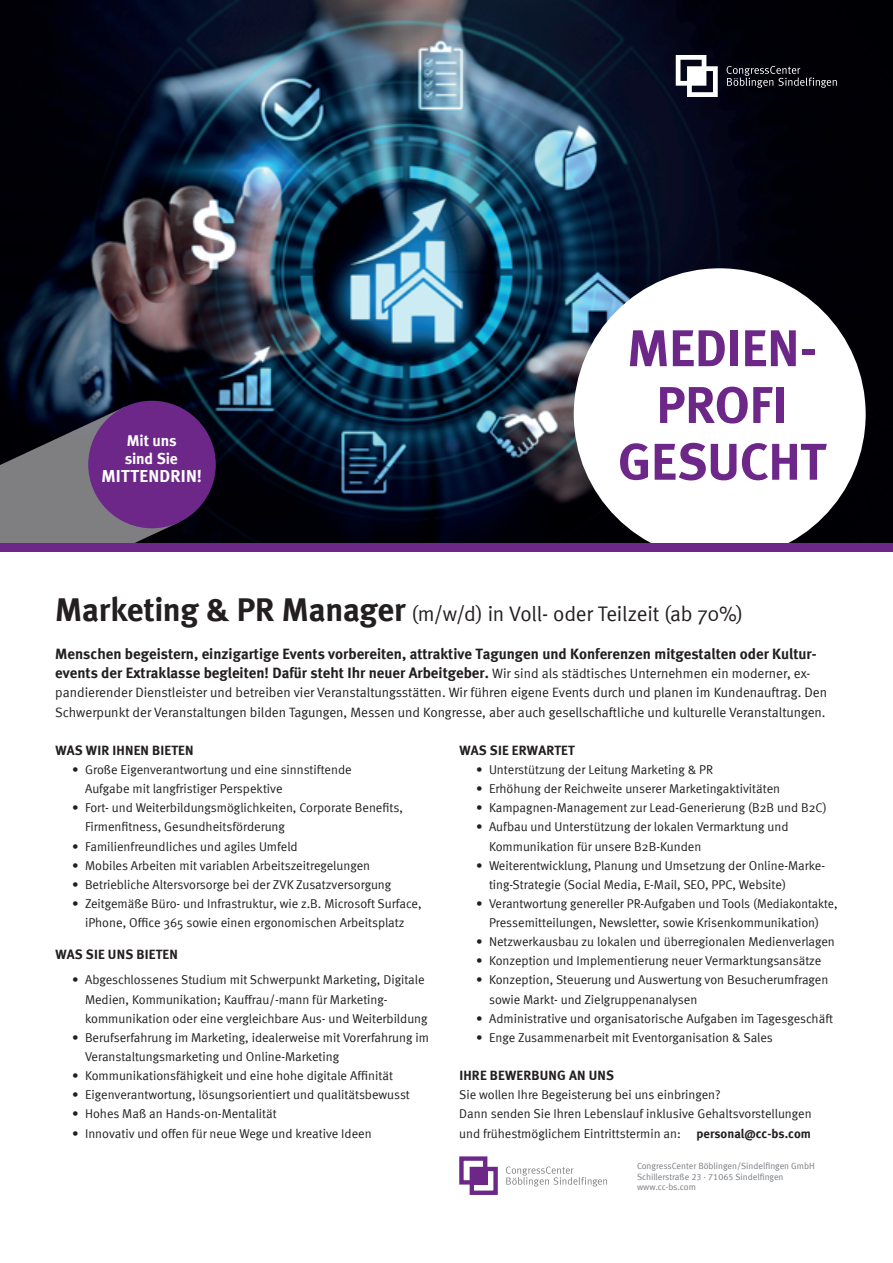
<style>
.page{position:relative;width:893px;height:1263px;background:#fff}
.page>*{position:absolute;margin:0;border:0;box-sizing:border-box;transform-origin:0 0}
.t1{font:700 51.6px/56.7px "Meta";color:#6c2789;text-align:center}
.t2{font:21px "Meta Normal";letter-spacing:-.01em;color:#231f20}
.t3{font:700 17.4px "Meta";letter-spacing:.015em;color:#fff}
.t4{font:700 15.6px/18.3px "Meta";letter-spacing:-.01em;color:#fff}
.t5{font:700 15px/19.2px "Meta";color:#231f20}
.t6{font:13.5px/19.2px "Meta Normal";color:#231f20}
.t7{font:700 13.5px "Meta";letter-spacing:.015em;color:#231f20}
.t8{font:12.75px/19.2px "Meta Normal";color:#231f20}
.t9{font:9px/10.5px "Meta Normal LF";color:#787c82}
.s1{font-family:"Meta";font-weight:700;font-size:33px}
.s2{font-family:"Meta Normal";font-weight:400;font-size:13.5px}
.s3{font-family:"Meta";font-weight:700}
</style>
<div class="page">
<img style="left:0;top:0;width:893px;height:543px">
<div style="left:574px;top:268px;width:292px;height:292px;background:#fff;border-radius:50%"></div>
<div style="left:604px;top:314px;width:238px;height:183px;background:#fff"></div>
<svg style="left:0;top:407px;width:179px;height:136px;background:#5c5d63"></svg>
<svg style="left:727px;top:66px;width:110px;height:22px;background:#2a2a30"></svg>
<svg style="left:676px;top:55px;width:42px;height:42px"></svg>
<div style="left:0;top:543px;width:893px;height:9px;background:#6c2789"></div>
<svg style="left:506px;top:1166px;width:101px;height:20px"></svg>
<div style="left:459px;top:1156px;width:28px;height:28px;border:4px solid #6c2789"></div>
<div style="left:470px;top:1167px;width:17px;height:17px;background:#6c2789"></div>
<div style="left:470px;top:1167px;width:28px;height:28px;border:4px solid #6c2789"></div>
<div style="left:90px;top:402px;width:124px;height:125px;background:#6c2789;border-radius:50%"></div>
<div style="left:88px;top:401px;width:128px;height:127px;border:3px solid #6c2789;border-radius:50%"></div>
<p class="t4" style="left:125px;top:431px;width:54px">Mit uns sind Sie</p>
<h3 class="t3" style="left:101px;top:466px;width:102px">MITTENDRIN!</h3>
<h1 class="t1" style="left:618px;top:319px;width:209px">MEDIEN-<br>PROFI<br>GESUCHT</h1>
<h2 class="t2" style="left:55px;top:601px;width:689px"><span class="s1">Marketing &amp; PR Manager</span> (m/w/d) in Voll- oder Teilzeit (ab 70%)</h2>
<p class="t5" style="left:55px;top:644px;width:763px">Menschen begeistern, einzigartige Events vorbereiten, attraktive Tagungen und Konferenzen mitgestalten oder Kultur&shy;events der Extraklasse begleiten! Dafür steht Ihr neuer Arbeitgeber. <span class="s2">Wir sind als städtisches Unternehmen ein moderner, ex-</span></p>
<p class="t6" style="left:55px;top:683px;width:773px">pandierender Dienstleister und betreiben vier Veranstaltungsstätten. Wir führen eigene Events durch und planen im Kundenauftrag. Den<br>Schwerpunkt der Veranstaltungen bilden Tagungen, Messen und Kongresse, aber auch gesellschaftliche und kulturelle Veranstaltungen.</p>
<p class="t7" style="left:55px;top:742px;width:140px">WAS WIR IHNEN BIETEN</p>
<p class="t8" style="left:85px;top:760px;width:268px;text-indent:-13px">• Große Eigenverantwortung und eine sinnstiftende<br>Aufgabe mit langfristiger Perspektive</p>
<p class="t8" style="left:85px;top:798px;width:320px;text-indent:-13px">• Fort- und Weiterbildungsmöglichkeiten, Corporate Benefits,<br>Firmenfitness, Gesundheitsförderung</p>
<p class="t8" style="left:72px;top:836px;width:227px">• Familienfreundliches und agiles Umfeld</p>
<p class="t8" style="left:72px;top:855px;width:299px">• Mobiles Arbeiten mit variablen Arbeitszeitregelungen</p>
<p class="t8" style="left:72px;top:875px;width:320px">• Betriebliche Altersvorsorge bei der ZVK Zusatzversorgung</p>
<p class="t8" style="left:72px;top:894px;width:351px;text-align:center">• Zeitgemäße Büro- und Infrastruktur, wie z.B. Microsoft Surface, iPhone, Office 365 sowie einen ergonomischen Arbeitsplatz</p>
<p class="t7" style="left:55px;top:947px;width:124px">WAS SIE UNS BIETEN</p>
<p class="t8" style="left:85px;top:970px;width:344px;text-indent:-13px">• Abgeschlossenes Studium mit Schwerpunkt Marketing, Digitale<br>Medien, Kommunikation; Kauffrau/-mann für Marketing&shy;kommunikation oder eine vergleichbare Aus- und Weiterbildung</p>
<p class="t8" style="left:85px;top:1028px;width:345px;text-indent:-13px">• Berufserfahrung im Marketing, idealerweise mit Vorerfahrung im<br>Veranstaltungsmarketing und Online-Marketing</p>
<p class="t8" style="left:72px;top:1066px;width:322px">• Kommunikationsfähigkeit und eine hohe digitale Affinität</p>
<p class="t8" style="left:72px;top:1085px;width:339px">• Eigenverantwortung, lösungsorientiert und qualitätsbewusst</p>
<p class="t8" style="left:72px;top:1104px;width:206px">• Hohes Maß an Hands-on-Mentalität</p>
<p class="t8" style="left:72px;top:1123px;width:301px">• Innovativ und offen für neue Wege und kreative Ideen</p>
<p class="t7" style="left:459px;top:742px;width:117px">WAS SIE ERWARTET</p>
<p class="t8" style="left:476px;top:760px;width:238px">• Unterstützung der Leitung Marketing &amp; PR</p>
<p class="t8" style="left:476px;top:779px;width:305px">• Erhöhung der Reichweite unserer Marketingaktivitäten</p>
<p class="t8" style="left:476px;top:798px;width:352px">• Kampagnen-Management zur Lead-Generierung (B2B und B2C)</p>
<p class="t8" style="left:489px;top:817px;width:301px;text-indent:-13px">• Aufbau und Unterstützung der lokalen Vermarktung und<br>Kommunikation für unsere B2B-Kunden</p>
<p class="t8" style="left:489px;top:855px;width:338px;text-indent:-13px">• Weiterentwicklung, Planung und Umsetzung der Online-Marke&shy;ting-Strategie (Social Media, E-Mail, SEO, PPC, Website)</p>
<p class="t8" style="left:476px;top:894px;width:363px;text-align:center">• Verantwortung genereller PR-Aufgaben und Tools (Mediakontakte,<br>Pressemitteilungen, Newsletter, sowie Krisenkommunikation)</p>
<p class="t8" style="left:476px;top:932px;width:360px">• Netzwerkausbau zu lokalen und überregionalen Medienverlagen</p>
<p class="t8" style="left:476px;top:951px;width:347px">• Konzeption und Implementierung neuer Vermarktungsansätze</p>
<p class="t8" style="left:489px;top:970px;width:341px;text-indent:-13px">• Konzeption, Steuerung und Auswertung von Besucherumfragen sowie Markt- und Zielgruppenanalysen</p>
<p class="t8" style="left:476px;top:1008px;width:358px">• Administrative und organisatorische Aufgaben im Tagesgeschäft</p>
<p class="t8" style="left:476px;top:1028px;width:298px">• Enge Zusammenarbeit mit Eventorganisation &amp; Sales</p>
<p class="t7" style="left:459px;top:1067px;width:156px">IHRE BEWERBUNG AN UNS</p>
<p class="t8" style="left:459px;top:1085px;width:354px">Sie wollen Ihre Begeisterung bei uns einbringen?<br>Dann senden Sie Ihren Lebenslauf inklusive Gehaltsvorstellungen und frühestmöglichem Eintrittstermin an: <span class="s3">personal@cc-bs.com</span></p>
<p class="t9" style="left:637px;top:1161px;width:179px">CongressCenter Böblingen/Sindelfingen GmbH<br>Schillerstraße 23 · 71065 Sindelfingen www.cc-bs.com</p>
</div>
